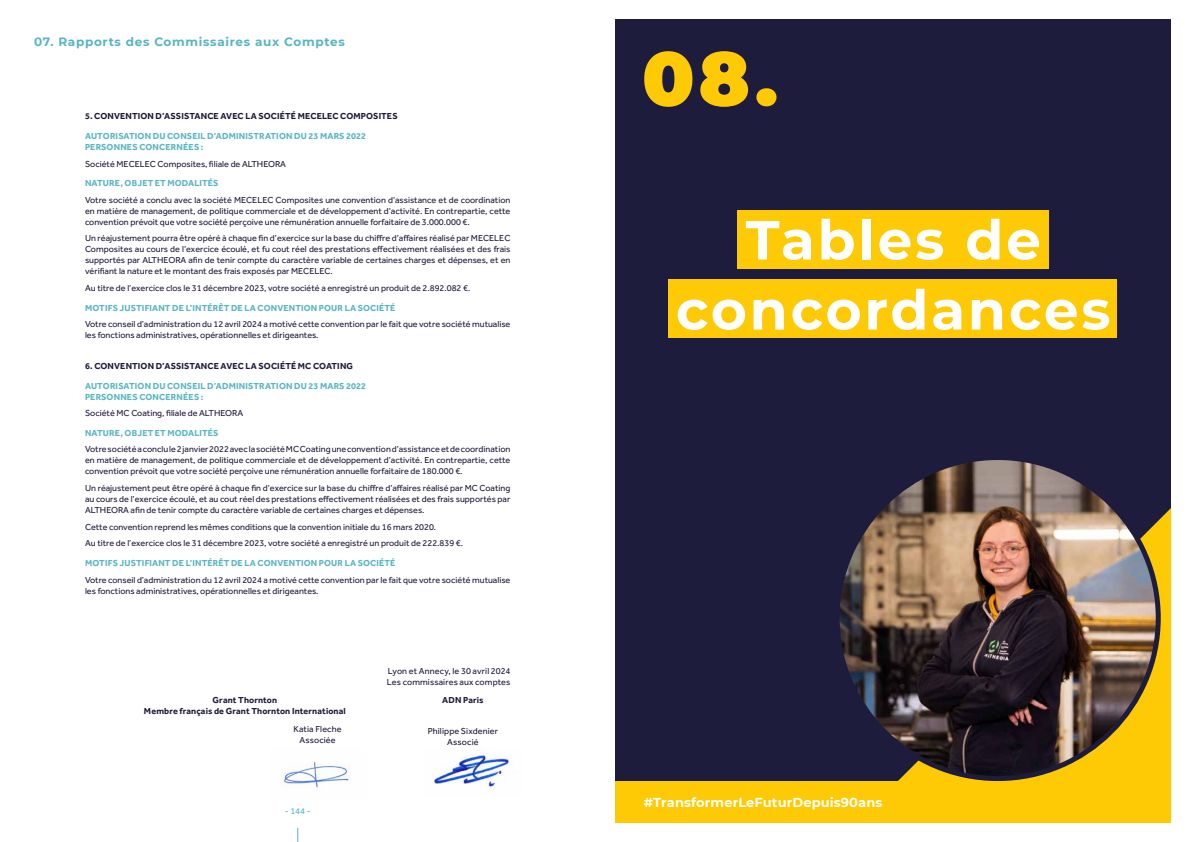
<style>
.page{position:relative;width:1191px;height:842px;background:#fff}
.page>*{position:absolute;margin:0;border:0;box-sizing:border-box;transform-origin:0 0}
.t1{font:100 76px "Montserrat";color:#fec905}
.t2{font:700 55px/70px "Montserrat";letter-spacing:.05em;color:#fff;text-align:center}
.t3{font:700 13px "Montserrat";letter-spacing:.01em;color:#fff}
.t4{font:700 12px "Montserrat";letter-spacing:.06em;color:#58b5c3}
.t5{font:9px/11px "Effra";color:#1e1c3c;text-align:justify}
.t6{font:700 9px/11px "Effra";letter-spacing:.015em;color:#58b5c3}
.t7{font:700 9px/11px "Effra";letter-spacing:.015em;color:#1e1c3c;text-align:center}
.t8{font:9px "Effra";color:#58b5c3}
</style>
<div class="page">
<div style="left:615px;top:20px;width:556px;height:802px;background:#1e1c3c"></div>
<svg style="left:898px;top:508px;width:273px;height:273px;fill:#fec905"></svg>
<div style="left:615px;top:781px;width:556px;height:41px;background:#fec905"></div>
<img style="left:837px;top:457px;width:321px;height:321px;border-radius:160px">
<div style="left:737px;top:210px;width:312px;height:59px;background:#fec905"></div>
<div style="left:668px;top:280px;width:448px;height:58px;background:#fec905"></div>
<svg style="left:297px;top:828px;width:1px;height:14px"></svg>
<img style="left:281px;top:761px;width:69px;height:30px">
<img style="left:432px;top:750px;width:80px;height:41px">
<h3 class="t4" style="left:34px;top:33px;width:312px">07. Rapports des Commissaires aux Comptes</h3>
<p class="t7" style="left:85px;top:111px;width:314px">5. CONVENTION D’ASSISTANCE AVEC LA SOCIÉTÉ MECELEC COMPOSITES</p>
<p class="t6" style="left:85px;top:130px;width:282px">AUTORISATION DU CONSEIL D’ADMINISTRATION DU 23 MARS 2022<br>PERSONNES CONCERNÉES :</p>
<p class="t5" style="left:85px;top:158px;width:202px">Société MECELEC Composites, filiale de ALTHEORA</p>
<p class="t6" style="left:85px;top:177px;width:135px">NATURE, OBJET ET MODALITÉS</p>
<p class="t5" style="left:85px;top:194px;width:427px">Votre société a conclu avec la société MECELEC Composites une convention d’assistance et de coordination en matière de management, de politique commerciale et de développement d’activité. En contrepartie, cette convention prévoit que votre société perçoive une rémunération annuelle forfaitaire de 3.000.000 €.</p>
<p class="t5" style="left:85px;top:233px;width:427px">Un réajustement pourra être opéré à chaque fin d’exercice sur la base du chiffre d’affaires réalisé par MECELEC Composites au cours de l’exercice écoulé, et fu cout réel des prestations effectivement réalisées et des frais supportés par ALTHEORA afin de tenir compte du caractère variable de certaines charges et dépenses, et en vérifiant la nature et le montant des frais exposés par MECELEC.</p>
<p class="t5" style="left:85px;top:282px;width:387px">Au titre de l’exercice clos le 31 décembre 2023, votre société a enregistré un produit de 2.892.082 €.</p>
<p class="t6" style="left:85px;top:302px;width:312px">MOTIFS JUSTIFIANT DE L’INTÉRÊT DE LA CONVENTION POUR LA SOCIÉTÉ</p>
<p class="t5" style="left:85px;top:319px;width:427px">Votre conseil d’administration du 12 avril 2024 a motivé cette convention par le fait que votre société mutualise les fonctions administratives, opérationnelles et dirigeantes.</p>
<p class="t7" style="left:85px;top:360px;width:269px">6. CONVENTION D’ASSISTANCE AVEC LA SOCIÉTÉ MC COATING</p>
<p class="t6" style="left:85px;top:380px;width:282px">AUTORISATION DU CONSEIL D’ADMINISTRATION DU 23 MARS 2022<br>PERSONNES CONCERNÉES :</p>
<p class="t5" style="left:85px;top:408px;width:160px">Société MC Coating, filiale de ALTHEORA</p>
<p class="t6" style="left:85px;top:427px;width:135px">NATURE, OBJET ET MODALITÉS</p>
<p class="t5" style="left:85px;top:444px;width:427px">Votre société a conclu le 2 janvier 2022 avec la société MC Coating une convention d’assistance et de coordination en matière de management, de politique commerciale et de développement d’activité. En contrepartie, cette convention prévoit que votre société perçoive une rémunération annuelle forfaitaire de 180.000 €.</p>
<p class="t5" style="left:85px;top:482px;width:427px">Un réajustement peut être opéré à chaque fin d’exercice sur la base du chiffre d’affaires réalisé par MC Coating au cours de l’exercice écoulé, et au cout réel des prestations effectivement réalisées et des frais supportés par ALTHEORA afin de tenir compte du caractère variable de certaines charges et dépenses.</p>
<p class="t5" style="left:85px;top:518px;width:379px;line-height:16.7px">Cette convention reprend les mêmes conditions que la convention initiale du 16 mars 2020.<br>Au titre de l’exercice clos le 31 décembre 2023, votre société a enregistré un produit de 222.839 €.</p>
<p class="t6" style="left:85px;top:557px;width:312px">MOTIFS JUSTIFIANT DE L’INTÉRÊT DE LA CONVENTION POUR LA SOCIÉTÉ</p>
<p class="t5" style="left:85px;top:574px;width:427px">Votre conseil d’administration du 12 avril 2024 a motivé cette convention par le fait que votre société mutualise les fonctions administratives, opérationnelles et dirigeantes.</p>
<p class="t7" style="left:144px;top:695px;width:203px">Grant Thornton<br>Membre français de Grant Thornton International</p>
<p class="t5" style="left:293px;top:724px;width:50px;text-align:center">Katia Fleche<br>Associée</p>
<p class="t8" style="left:285px;top:806px;width:27px">- 144 -</p>
<p class="t5" style="left:387px;top:665px;width:125px">Lyon et Annecy, le 30 avril 2024<br>Les commissaires aux comptes</p>
<p class="t7" style="left:442px;top:695px;width:43px">ADN Paris</p>
<p class="t5" style="left:428px;top:725px;width:72px;text-align:center">Philippe Sixdenier<br>Associé</p>
<h1 class="t1" style="left:642px;top:28px;width:138px">08.</h1>
<h2 class="t2" style="left:676px;top:202px;width:436px">Tables de concordances</h2>
<h3 class="t3" style="left:643px;top:793px;width:240px">#TransformerLeFuturDepuis90ans</h3>
</div>
